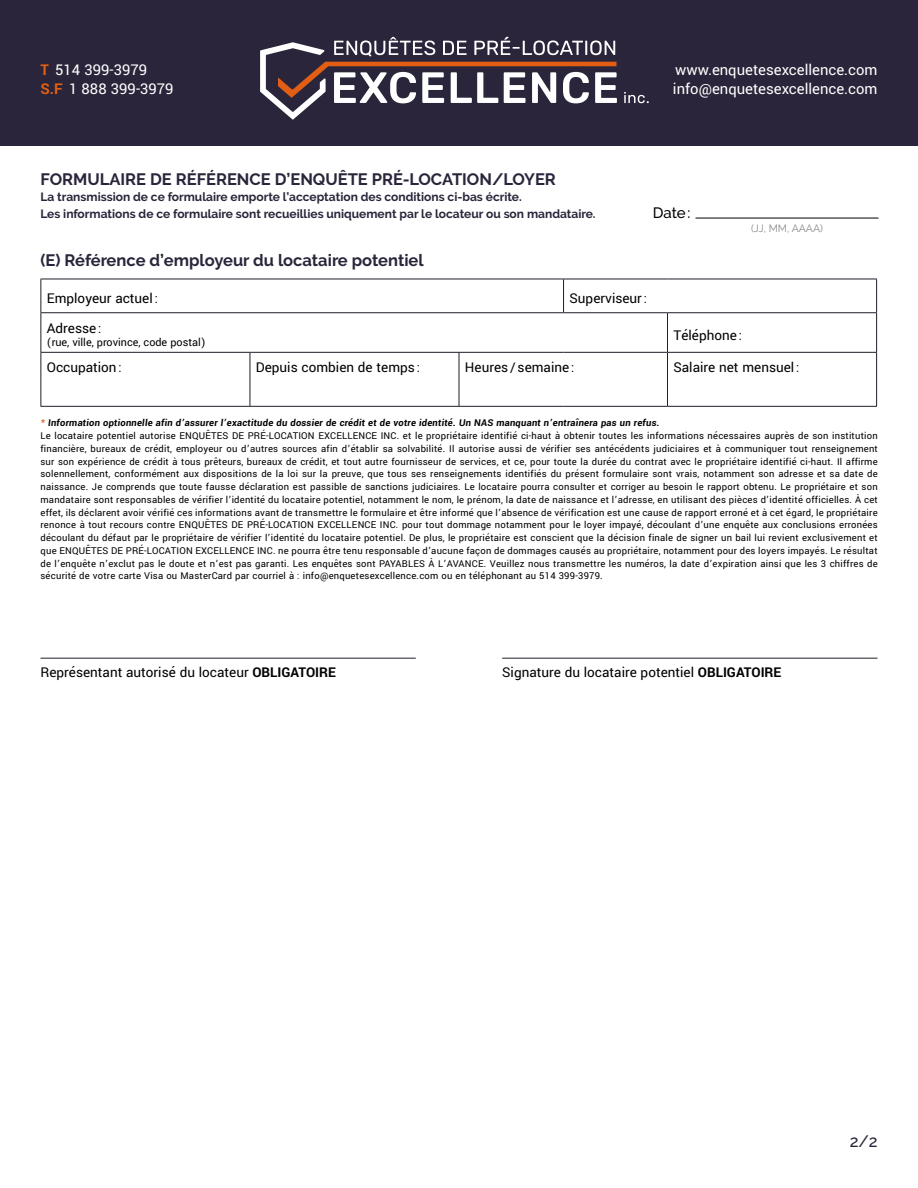
<style>
.page{position:relative;width:918px;height:1188px;background:#fff}
.page>*{position:absolute;margin:0;border:0;box-sizing:border-box;transform-origin:0 0}
.t1{font:700 16.5px "Raleway";color:#2a253a}
.t2{font:16.5px/19.5px "Yantramanav";color:#fff}
.t3{font:500 16.5px "Raleway";color:#2a253a}
.t4{font:15px "Yantramanav";color:#000}
.t5{font:500 15px "Raleway";color:#000}
.t6{font:700 12px/16.5px "Raleway";color:#2a253a}
.t7{font:12px "Yantramanav";color:#000}
.t8{font:10.5px/12.8px "Yantramanav";letter-spacing:.02em;color:#000}
.t9{font:10.5px "Raleway";color:#878787}
.s1{font-weight:700;color:#e35f13}
.s2{font-weight:700}
</style>
<div class="page">
<div style="left:0;top:0;width:918px;height:146px;background:#2a253a"></div>
<hr style="left:40px;top:279px;width:1px;height:33px;background:#211d29">
<hr style="left:40px;top:279px;width:210px;height:1px;background:#211d29">
<hr style="left:250px;top:279px;width:209px;height:1px;background:#211d29">
<hr style="left:459px;top:279px;width:105px;height:1px;background:#211d29">
<hr style="left:564px;top:279px;width:103px;height:1px;background:#211d29">
<hr style="left:667px;top:279px;width:210px;height:1px;background:#211d29">
<hr style="left:563px;top:279px;width:1px;height:33px;background:#211d29">
<hr style="left:876px;top:279px;width:1px;height:33px;background:#211d29">
<hr style="left:40px;top:313px;width:1px;height:39px;background:#211d29">
<hr style="left:40px;top:312px;width:210px;height:1px;background:#211d29">
<hr style="left:250px;top:312px;width:209px;height:1px;background:#211d29">
<hr style="left:459px;top:312px;width:105px;height:1px;background:#211d29">
<hr style="left:564px;top:312px;width:103px;height:1px;background:#211d29">
<hr style="left:667px;top:313px;width:1px;height:39px;background:#211d29">
<hr style="left:667px;top:312px;width:210px;height:1px;background:#211d29">
<hr style="left:876px;top:313px;width:1px;height:39px;background:#211d29">
<hr style="left:40px;top:353px;width:1px;height:53px;background:#211d29">
<hr style="left:40px;top:352px;width:210px;height:1px;background:#211d29">
<hr style="left:250px;top:352px;width:209px;height:1px;background:#211d29">
<hr style="left:459px;top:352px;width:105px;height:1px;background:#211d29">
<hr style="left:564px;top:352px;width:103px;height:1px;background:#211d29">
<hr style="left:667px;top:352px;width:210px;height:1px;background:#211d29">
<hr style="left:250px;top:353px;width:1px;height:53px;background:#211d29">
<hr style="left:459px;top:353px;width:1px;height:53px;background:#211d29">
<hr style="left:667px;top:353px;width:1px;height:53px;background:#211d29">
<hr style="left:876px;top:353px;width:1px;height:53px;background:#211d29">
<hr style="left:40px;top:406px;width:210px;height:1px;background:#211d29">
<hr style="left:250px;top:406px;width:209px;height:1px;background:#211d29">
<hr style="left:459px;top:406px;width:105px;height:1px;background:#211d29">
<hr style="left:564px;top:406px;width:103px;height:1px;background:#211d29">
<hr style="left:667px;top:406px;width:210px;height:1px;background:#211d29">
<hr style="left:696px;top:218px;width:183px;height:1px;background:#000">
<hr style="left:40px;top:658px;width:376px;height:1px;background:#211d29">
<hr style="left:502px;top:658px;width:375px;height:1px;background:#211d29">
<svg style="left:624px;top:92px;width:25px;height:11px"></svg>
<svg style="left:260px;top:37px;width:357px;height:83px"></svg>
<h1 class="t2" style="left:40px;top:60px;width:135px"><span class="s1">T</span> 514 399-3979<br><span class="s1">S.F</span> 1 888 399-3979</h1>
<h1 class="t2" style="left:673px;top:60px;width:206px">www.enquetesexcellence.com info@enquetesexcellence.com</h1>
<h1 class="t1" style="left:40px;top:169px;width:517px">FORMULAIRE DE RÉFÉRENCE D’ENQUÊTE PRÉ-LOCATION/LOYER</h1>
<p class="t6" style="left:40px;top:189px;width:557px">La transmission de ce formulaire emporte l’acceptation des conditions ci-bas écrite.<br>Les informations de ce formulaire sont recueillies uniquement par le locateur ou son mandataire.</p>
<h2 class="t5" style="left:653px;top:204px;width:39px">Date:</h2>
<h1 class="t1" style="left:40px;top:251px;width:385px">(E) Référence d’employeur du locataire potentiel</h1>
<h2 class="t4" style="left:47px;top:289px;width:113px">Employeur actuel :</h2>
<h2 class="t4" style="left:570px;top:289px;width:79px">Superviseur:</h2>
<h2 class="t4" style="left:47px;top:319px;width:56px">Adresse :</h2>
<p class="t7" style="left:47px;top:335px;width:160px">(rue, ville, province, code postal)</p>
<h2 class="t4" style="left:673px;top:326px;width:70px">Téléphone :</h2>
<p class="t9" style="left:751px;top:222px;width:74px">(JJ, MM, AAAA)</p>
<h2 class="t4" style="left:47px;top:358px;width:76px">Occupation:</h2>
<h2 class="t4" style="left:256px;top:358px;width:166px">Depuis combien de temps :</h2>
<h2 class="t4" style="left:465px;top:358px;width:111px">Heures / semaine :</h2>
<h2 class="t4" style="left:673px;top:358px;width:128px">Salaire net mensuel :</h2>
<p class="t8" style="left:40px;top:417px;width:839px"><span class="s1">*</span> <span class="s2">Information optionnelle afin d’assurer l’exactitude du dossier de crédit et de votre identité. Un NAS manquant n’entraînera pas un refus.<br></span>Le locataire potentiel autorise ENQUÊTES DE PRÉ-LOCATION EXCELLENCE INC. et le propriétaire identifié ci-haut à obtenir toutes les informations nécessaires auprès de son institution financière, bureaux de crédit, employeur ou d’autres sources afin d’établir sa solvabilité. Il autorise aussi de vérifier ses antécédents judiciaires et à communiquer tout renseignement sur son expérience de crédit à tous prêteurs, bureaux de crédit, et tout autre fournisseur de services, et ce, pour toute la durée du contrat avec le propriétaire identifié ci-haut. Il affirme solennellement, conformément aux dispositions de la loi sur la preuve, que tous ses renseignements identifiés du présent formulaire sont vrais, notamment son adresse et sa date de naissance. Je comprends que toute fausse déclaration est passible de sanctions judiciaires. Le locataire pourra consulter et corriger au besoin le rapport obtenu. Le propriétaire et son mandataire sont responsables de vérifier l’identité du locataire potentiel, notamment le nom, le prénom, la date de naissance et l’adresse, en utilisant des pièces d’identité officielles. À cet effet, ils déclarent avoir vérifié ces informations avant de transmettre le formulaire et être informé que l’absence de vérification est une cause de rapport erroné et à cet égard, le propriétaire renonce à tout recours contre ENQUÊTES DE PRÉ-LOCATION EXCELLENCE INC. pour tout dommage notamment pour le loyer impayé, découlant d’une enquête aux conclusions erronées découlant du défaut par le propriétaire de vérifier l’identité du locataire potentiel. De plus, le propriétaire est conscient que la décision finale de signer un bail lui revient exclusivement et que ENQUÊTES DE PRÉ-LOCATION EXCELLENCE INC. ne pourra être tenu responsable d’aucune façon de dommages causés au propriétaire, notamment pour des loyers impayés. Le résultat de l’enquête n’exclut pas le doute et n’est pas garanti. Les enquêtes sont PAYABLES À L’AVANCE. Veuillez nous transmettre les numéros, la date d’expiration ainsi que les 3 chiffres de sécurité de votre carte Visa ou MasterCard par courriel à : info@enquetesexcellence.com ou en téléphonant au 514 399-3979.</p>
<h2 class="t4" style="left:40px;top:663px;width:297px">Représentant autorisé du locateur <span class="s2">OBLIGATOIRE</span></h2>
<h2 class="t4" style="left:502px;top:663px;width:281px">Signature du locataire potentiel <span class="s2">OBLIGATOIRE</span></h2>
<h1 class="t3" style="left:850px;top:1132px;width:29px">2/2</h1>
</div>
